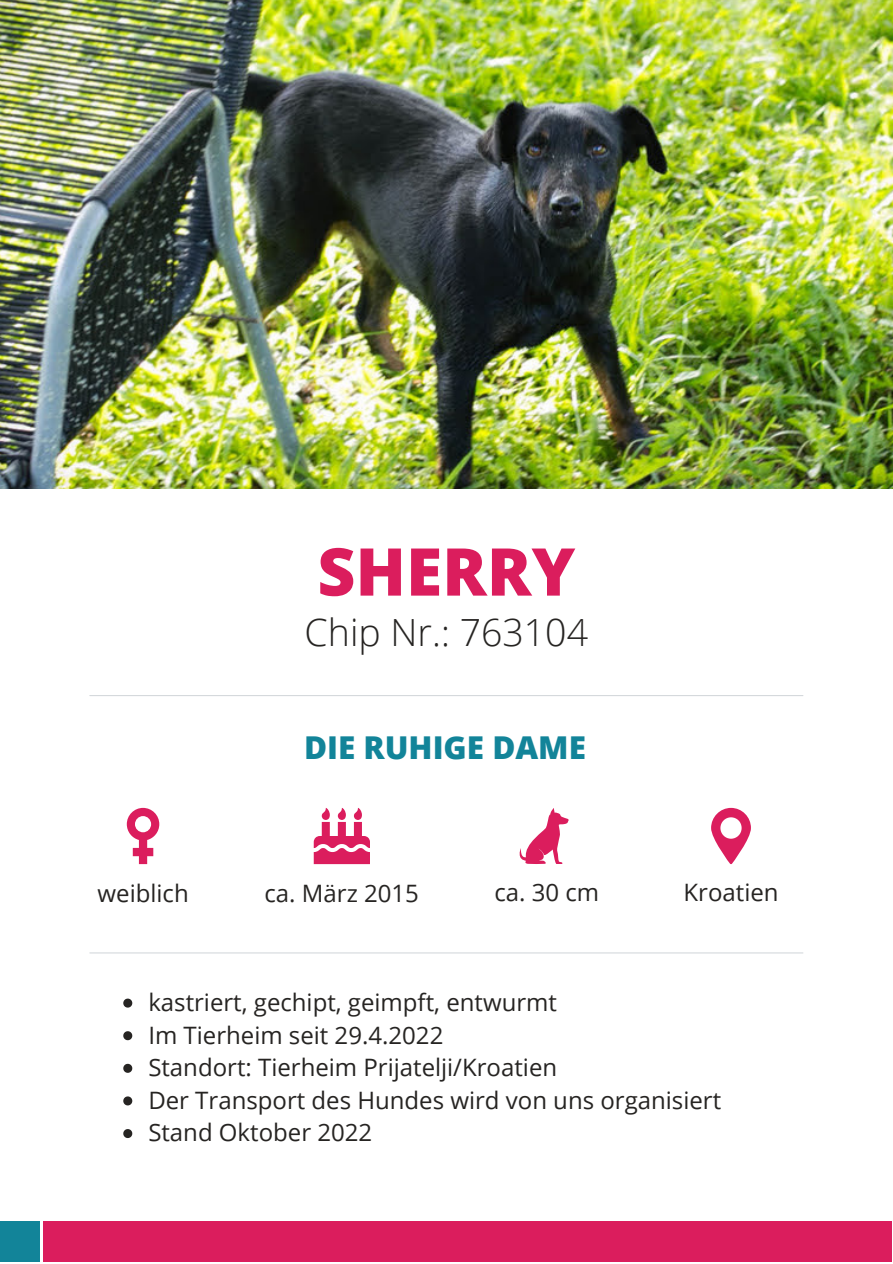
<style>
.page{position:relative;width:893px;height:1264px;background:#fff}
.page>*{position:absolute;margin:0;border:0;box-sizing:border-box;transform-origin:0 0}
.t1{font:800 66px "Open Sans";color:#db1d5d}
.t2{font:300 37.5px "Open Sans";color:#262422}
.t3{font:800 31.5px "Open Sans";color:#128499}
.t4{font:24px/32.5px "Open Sans";color:#262422}
</style>
<div class="page">
<svg style="left:127px;top:807px;width:32px;height:57px"></svg>
<img style="left:0;top:0;width:892px;height:489px">
<div style="left:43px;top:1221px;width:849px;height:41px;background:#db1d5d"></div>
<div style="left:0;top:1221px;width:39px;height:41px;background:#128499"></div>
<hr style="left:90px;top:695px;width:712px;height:1px;background:#d5d9dc">
<svg style="left:314px;top:808px;width:56px;height:56px"></svg>
<svg style="left:519px;top:808px;width:50px;height:56px"></svg>
<svg style="left:711px;top:807px;width:39px;height:57px"></svg>
<hr style="left:90px;top:952px;width:712px;height:1px;background:#d5d9dc">
<svg style="left:123px;top:998px;width:9px;height:9px"></svg>
<svg style="left:123px;top:1031px;width:9px;height:9px"></svg>
<svg style="left:123px;top:1063px;width:9px;height:9px"></svg>
<svg style="left:123px;top:1096px;width:9px;height:9px"></svg>
<svg style="left:123px;top:1129px;width:9px;height:8px"></svg>
<h1 class="t1" style="left:317px;top:525px;width:259px">SHERRY</h1>
<h2 class="t2" style="left:304px;top:606px;width:285px">Chip Nr.: 763104</h2>
<h3 class="t3" style="left:304px;top:725px;width:283px">DIE RUHIGE DAME</h3>
<p class="t4" style="left:98px;top:875px;width:93px">weiblich</p>
<p class="t4" style="left:264px;top:875px;width:156px">ca. März 2015</p>
<p class="t4" style="left:494px;top:875px;width:106px">ca. 30 cm</p>
<p class="t4" style="left:683px;top:875px;width:96px">Kroatien</p>
<p class="t4" style="left:148px;top:985px;width:574px">kastriert, gechipt, geimpft, entwurmt<br>Im Tierheim seit 29.4.2022<br>Standort: Tierheim Prijatelji/Kroatien<br>Der Transport des Hundes wird von uns organisiert Stand Oktober 2022</p>
</div>
